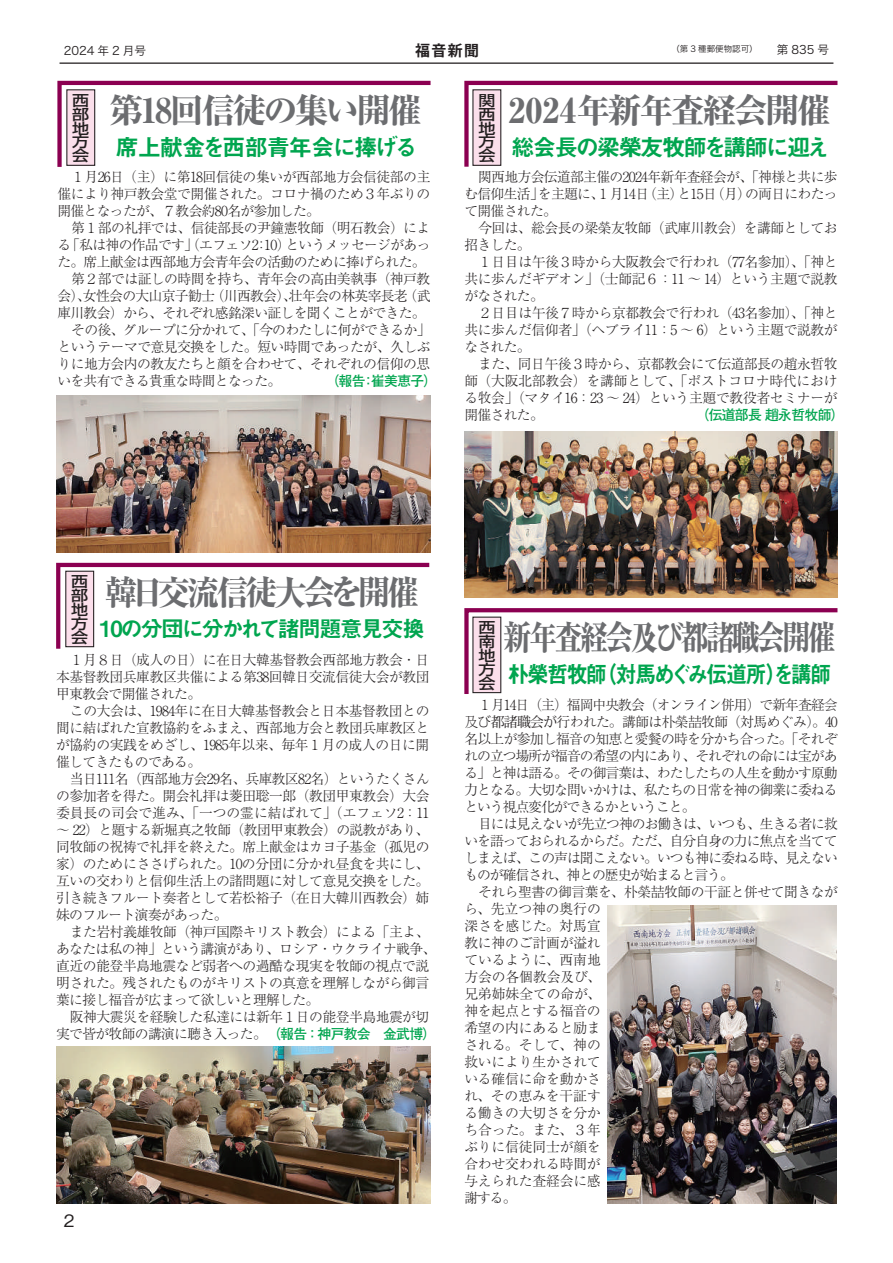
<style>
.page{position:relative;width:893px;height:1263px;background:#fff}
.page>*{position:absolute;margin:0;border:0;box-sizing:border-box;transform-origin:0 0}
.t1{font:800 34.05px "Ryumin Pro";letter-spacing:-.075em;color:#6c6d70}
.t2{font:800 34.05px "Ryumin Pro";letter-spacing:-.1em;color:#6c6d70;scale:.83 1}
.t3{font:800 34.05px "Ryumin Pro";letter-spacing:-.1em;color:#6c6d70;scale:.95 1}
.t4{font:23.4px "Midashi Go Pro MB31";letter-spacing:-.07em;color:#00a54f;scale:.9 1}
.t5{font:23.4px "Midashi Go Pro MB31";letter-spacing:-.07em;color:#00a54f}
.t6{font:23.4px "Midashi Go Pro MB31";letter-spacing:-.05em;color:#00a54f}
.t7{font:22.35px "Midashi Go Pro MB31";letter-spacing:-.085em;color:#00a54f}
.t8{font:500 16.95px "Gothic BBB Pro";color:#231f20}
.t9{font:700 14.85px "Koz Go Pro";color:#231f20}
.t10{font:500 14.7px/14px "Shin Go Pro";color:#231f20;text-align:justify;scale:1.16 1}
.t11{font:300 13.8px/17px "Ryumin Pro";letter-spacing:-.035em;color:#231f20;text-align:justify}
.t12{font:300 13.8px/17px "Ryumin Pro";letter-spacing:-.015em;color:#231f20}
.t13{font:700 13.8px "Futo Go B101 Pro";letter-spacing:-.05em;color:#00a54f}
.t14{font:11.7px "Hira Kaku Pro W3";color:#231f20}
.t15{font:8.55px "Hira Kaku Pro W3";color:#231f20}
.s1{font-size:11.7px}
.s2{font-family:"Futo Go B101 Pro";font-weight:700;color:#00a54f}
.s3{font-family:"Ryumin Pro";font-weight:300;color:#231f20}
.s4{font-family:"Adobe Ming Std"}
.s5{font-family:"Koz Min Pro";font-weight:400}
</style>
<div class="page">
<hr style="left:60px;top:63px;width:773px;height:1px;background:#231f20">
<svg style="left:464px;top:80px;width:374px;height:87px"></svg>
<svg style="left:464px;top:608px;width:374px;height:86px"></svg>
<svg style="left:57px;top:80px;width:374px;height:87px"></svg>
<svg style="left:56px;top:562px;width:374px;height:87px"></svg>
<img style="left:57px;top:395px;width:373px;height:158px">
<img style="left:464px;top:431px;width:374px;height:166px">
<div style="left:67px;top:90px;width:28px;height:75px;background:#fbdfeb"></div>
<div style="left:66px;top:89px;width:29px;height:77px;border:1px solid #231f20"></div>
<div style="left:66px;top:571px;width:28px;height:76px;background:#fbdfeb"></div>
<div style="left:65px;top:571px;width:29px;height:76px;border:1px solid #231f20"></div>
<div style="left:473px;top:90px;width:28px;height:75px;background:#fbdfeb"></div>
<div style="left:473px;top:617px;width:28px;height:76px;background:#fbdfeb"></div>
<img style="left:607px;top:906px;width:230px;height:297px">
<img style="left:57px;top:1046px;width:373px;height:157px">
<p class="t14" style="left:64px;top:40px;width:84px">2024 年 2 月号</p>
<p class="t9" style="left:415px;top:41px;width:65px">福音新聞</p>
<p class="t15" style="left:671px;top:41px;width:159px">（第 3 種郵便物認可）<span class="s1">　　第 835 号</span></p>
<p class="t10" style="left:72px;top:91px;width:16px">西部地方会</p>
<h1 class="t1" style="left:109px;top:83px;width:314px">第18回信徒の集い開催</h1>
<h2 class="t6" style="left:115px;top:128px;width:304px">席上献金を西部青年会に捧げる</h2>
<p class="t11" style="left:57px;top:167px;width:375px;text-indent:14px">１月26日（主）に第18回信徒の集いが西部地方会信徒部の主催により神戸教会堂で開催された。コロナ禍のため３年ぶりの開催となったが、７教会約80名が参加した。</p>
<p class="t11" style="left:71px;top:219px;width:361px">第１部の礼拝では、信徒部長の尹鐘憲牧師（明石教会）によ</p>
<p class="t11" style="left:57px;top:236px;width:375px">る「私は神の作品です」（エフェソ2：10）というメッセージがあっ</p>
<p class="t11" style="left:57px;top:253px;width:370px">た。席上献金は西部地方会青年会の活動のために捧げられた。</p>
<p class="t11" style="left:71px;top:270px;width:361px">第２部では証しの時間を持ち、青年会の高由美執事（神戸教</p>
<p class="t11" style="left:57px;top:287px;width:375px">会）、女性会の大山京子勧士（川西教会）、壮年会の林英宰長老（武</p>
<p class="t11" style="left:57px;top:304px;width:370px">庫川教会）から、それぞれ感銘深い証しを聞くことができた。</p>
<p class="t11" style="left:71px;top:321px;width:361px">その後、グループに分かれて、「今のわたしに何ができるか」</p>
<p class="t11" style="left:57px;top:338px;width:375px">というテーマで意見交換をした。短い時間であったが、久しぶ</p>
<p class="t11" style="left:57px;top:355px;width:374px">りに地方会内の教友たちと顔を合わせて、それぞれの信仰の思</p>
<p class="t11" style="left:57px;top:372px;width:382px">いを共有できる貴重な時間となった。　　　　<span class="s2">（報告：崔美恵子）</span></p>
<p class="t10" style="left:478px;top:91px;width:16px">関西地方会</p>
<h1 class="t1" style="left:508px;top:83px;width:324px">2024年新年査経会開催</h1>
<h2 class="t5" style="left:511px;top:128px;width:320px">総会長の梁榮友牧師を講師に迎え</h2>
<p class="t11" style="left:464px;top:168px;width:375px;text-indent:14px">関西地方会伝道部主催の2024年新年査経会が、「神様と共に歩む信仰生活」を主題に、１月14日（主）と15日（月）の両日にわたって開催された。</p>
<p class="t11" style="left:464px;top:219px;width:375px;text-indent:14px">今回は、総会長の梁榮友牧師（武庫川教会）を講師としてお招きした。</p>
<p class="t11" style="left:464px;top:253px;width:375px;text-indent:14px">１日目は午後３時から大阪教会で行われ（77名参加）、「神と共に歩んだギデオン」（士師記６：11 ～ 14）という主題で説教がなされた。</p>
<p class="t11" style="left:464px;top:304px;width:375px;text-indent:14px">２日目は午後７時から京都教会で行われ（43名参加）、「神と共に歩んだ信仰者」（ヘブライ11：5 ～ 6）という主題で説教がなされた。</p>
<p class="t11" style="left:464px;top:355px;width:375px;text-indent:14px">また、同日午後３時から、京都教会にて伝道部長の趙永哲牧師（大阪北部教会）を講師として、「ポストコロナ時代における牧会」（マタイ16：23 ～ 24）という主題で教役者セミナーが開催された。　　　　　　</p>
<p class="t13" style="left:689px;top:404px;width:157px"><span class="s3">　</span>（伝道部長 趙永哲牧師）</p>
<p class="t10" style="left:71px;top:573px;width:16px">西部地方会</p>
<h1 class="t3" style="left:105px;top:565px;width:332px">韓日交流信徒大会を開催</h1>
<h3 class="t7" style="left:100px;top:610px;width:327px">10の分団に分かれて諸問題意見交換</h3>
<p class="t11" style="left:56px;top:650px;width:375px;text-indent:14px">１月８日（成人の日）に在日大韓基督教会西部地方教会・日本基督教団兵庫教区共催による第38回韓日交流信徒大会が教団甲東教会で開催された。</p>
<p class="t11" style="left:56px;top:701px;width:375px;text-indent:14px">この大会は、1984年に在日大韓基督教会と日本基督教団との間に結ばれた宣教協約をふまえ、西部地方会と教団兵庫教区とが協約の実践をめざし、1985年以来、毎年１月の成人の日に開催してきたものである。</p>
<p class="t11" style="left:56px;top:769px;width:375px;text-indent:14px">当日111名（西部地方会29名、兵庫教区82名）というたくさんの参加者を得た。開会礼拝は菱田聡一郎（教団甲東教会）大会委員長の司会で進み、「一つの霊に結ばれて」（エフェソ2：11〜 22）と題する新堀真之牧師（教団甲東教会）の説教があり、同牧師の祝祷で礼拝を終えた。席上献金はカヨ子基金（孤児の家）のためにささげられた。10の分団に分かれ昼食を共にし、互いの交わりと信仰生活上の諸問題に対して意見交換をした。引き続きフルート奏者として若松裕子（在日大韓川西教会）姉妹のフルート演奏があった。</p>
<p class="t11" style="left:56px;top:922px;width:382px;text-align:left;text-indent:14px">また岩村義雄牧師（神戸国際キリスト教会）による「主よ、あなたは私の神」という講演があり、ロシア・ウクライナ戦争、直近の能登半島地震など弱者への過酷な現実を牧師の視点で説明された。残されたものがキリストの真意を理解しながら御言葉に接し福音が広まって欲しいと理解した。</p>
<p class="t11" style="left:56px;top:1008px;width:382px;text-align:center">阪神大震災を経験した私達には新年１日の能登半島地震が切<br>実で皆が牧師の講演に聴き入った。 <span class="s2">（報告：神戸教会　金武博）</span></p>
<p class="t8" style="left:64px;top:1207px;width:12px">2</p>
<p class="t10" style="left:478px;top:619px;width:16px">西南地方会</p>
<h1 class="t2" style="left:504px;top:610px;width:402px">新年査経会及び都諸職会開催</h1>
<h2 class="t4" style="left:508px;top:655px;width:361px">朴榮哲牧師（対馬めぐみ伝道所）を講師</h2>
<p class="t11" style="left:464px;top:695px;width:375px;text-indent:14px">１月14日（主）福岡中央教会（オンライン併用）で新年査経<span class="s4">会及び</span><span class="s5">都諸職会が</span>行われた。講師は朴榮喆牧師（対馬めぐみ）。40名以上が参加し福音の知恵と愛餐の時を分かち合った。「それぞれの立つ場所が福音の希望の内にあり、それぞれの命には宝がある」と神は語る。その御言葉は、わたしたちの人生を動かす原動力となる。大切な問いかけは、私たちの日常を神の御業に委ねるという視点変化ができるかということ。</p>
<p class="t11" style="left:464px;top:814px;width:375px;text-indent:14px">目には見えないが先立つ神のお働きは、いつも、生きる者に救いを語っておられるからだ。ただ、自分自身の力に焦点を当ててしまえば、この声は聞こえない。いつも神に委ねる時、見えないものが確信され、神との歴史が始まると言う。</p>
<p class="t12" style="left:464px;top:882px;width:375px;text-indent:14px">それら聖書の御言葉を、朴榮喆牧師の干証と併せて聞きながら、先立つ神の奥行の<br>深さを感じた。対馬宣<br>教に神のご計画が溢れ<br>ているように、西南地<br>方会の各個教会及び、<br>兄弟姉妹全ての命が、<br>神を起点とする福音の<br>希望の内にあると励ま<br>される。そして、神の<br>救いにより生かされて<br>いる確信に命を動かさ<br>れ、その恵みを干証す<br>る働きの大切さを分か<br>ち合った。また、３年<br>ぶりに信徒同士が顔を<br>合わせ交われる時間が<br>与えられた査経会に感<br>謝する。</p>
</div>
